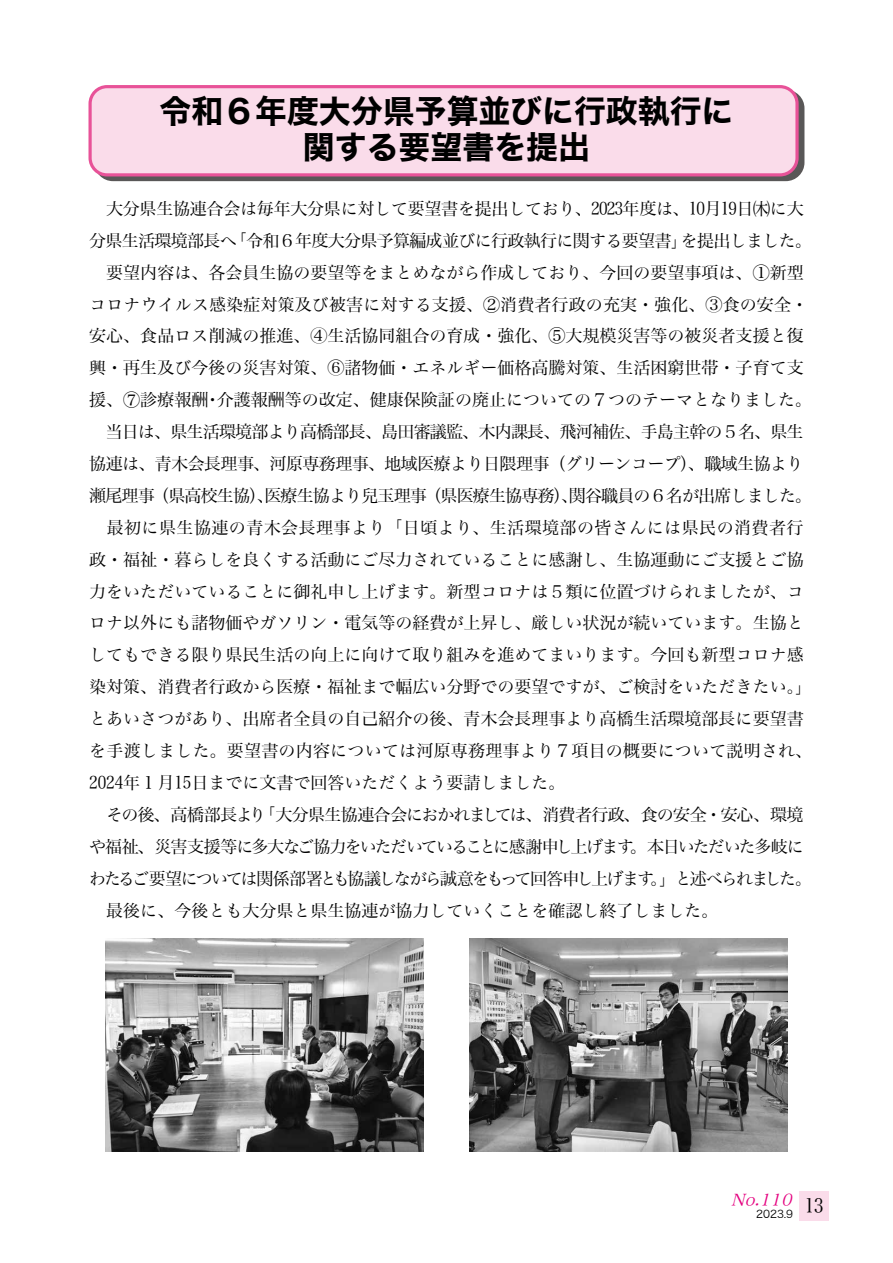
<style>
.page{position:relative;width:893px;height:1263px;background:#fff}
.page>*{position:absolute;margin:0;border:0;box-sizing:border-box;transform-origin:0 0}
.t1{font:31.95px/36.2px "Hiragino Kaku W7 90 ms RKSJ H";color:#000;text-align:center}
.t2{font:16.95px/32px "Hiragino Min W3 90 ms RKSJ H";color:#000}
.t3{font:italic 15.9px "Hiragino Min W3 90 msp RKSJ H";color:#e4007f}
.t4{font:10.65px "Hiragino Kaku W3 90 msp RKSJ H";color:#000}
</style>
<div class="page">
<div style="left:94px;top:90px;width:710px;height:91px;border:3px solid #595757;border-radius:17px"></div>
<div style="left:90px;top:87px;width:707px;height:88px;background:#fadcea;border-radius:17px"></div>
<div style="left:88px;top:85px;width:711px;height:91px;border:3px solid #e85298;border-radius:17px"></div>
<img style="left:470px;top:939px;width:317px;height:212px">
<img style="left:106px;top:939px;width:317px;height:212px">
<div style="left:799px;top:1191px;width:30px;height:29px;background:#fadcea"></div>
<h1 class="t1" style="left:159px;top:94px;width:576px">令和６年度大分県予算並びに行政執行に関する要望書を提出</h1>
<p class="t2" style="left:89px;top:193px;width:724px">　大分県生協連合会は毎年大分県に対して要望書を提出しており、2023年度は、10月19日㈭に大分県生活環境部長へ「令和６年度大分県予算編成並びに行政執行に関する要望書」を提出しました。　要望内容は、各会員生協の要望等をまとめながら作成しており、今回の要望事項は、①新型コロナウイルス感染症対策及び被害に対する支援、②消費者行政の充実・強化、③食の安全・安心、食品ロス削減の推進、④生活協同組合の育成・強化、⑤大規模災害等の被災者支援と復興・再生及び今後の災害対策、⑥諸物価・エネルギー価格高騰対策、生活困窮世帯・子育て支援、⑦診療報酬・介護報酬等の改定、健康保険証の廃止についての７つのテーマとなりました。　当日は、県生活環境部より高橋部長、島田審議監、木内課長、飛河補佐、手島主幹の５名、県生協連は、青木会長理事、河原専務理事、地域医療より日隈理事（グリーンコープ）、職域生協より瀬尾理事（県高校生協）、医療生協より兒玉理事（県医療生協専務）、関谷職員の６名が出席しました。　最初に県生協連の青木会長理事より「日頃より、生活環境部の皆さんには県民の消費者行政・福祉・暮らしを良くする活動にご尽力されていることに感謝し、生協運動にご支援とご協力をいただいていることに御礼申し上げます。新型コロナは５類に位置づけられましたが、コロナ以外にも諸物価やガソリン・電気等の経費が上昇し、厳しい状況が続いています。生協としてもできる限り県民生活の向上に向けて取り組みを進めてまいります。今回も新型コロナ感染対策、消費者行政から医療・福祉まで幅広い分野での要望ですが、ご検討をいただきたい。」とあいさつがあり、出席者全員の自己紹介の後、青木会長理事より高橋生活環境部長に要望書を手渡しました。要望書の内容については河原専務理事より７項目の概要について説明され、2024年１月15日までに文書で回答いただくよう要請しました。<br>　その後、高橋部長より「大分県生協連合会におかれましては、消費者行政、食の安全・安心、環境や福祉、災害支援等に多大なご協力をいただいていることに感謝申し上げます。本日いただいた多岐にわたるご要望については関係部署とも協議しながら誠意をもって回答申し上げます。」と述べられました。　最後に、今後とも大分県と県生協連が協力していくことを確認し終了しました。</p>
<p class="t3" style="left:731px;top:1192px;width:67px">No.110</p>
<p class="t4" style="left:756px;top:1209px;width:69px">2023.9 <sup>13</sup></p>
</div>
